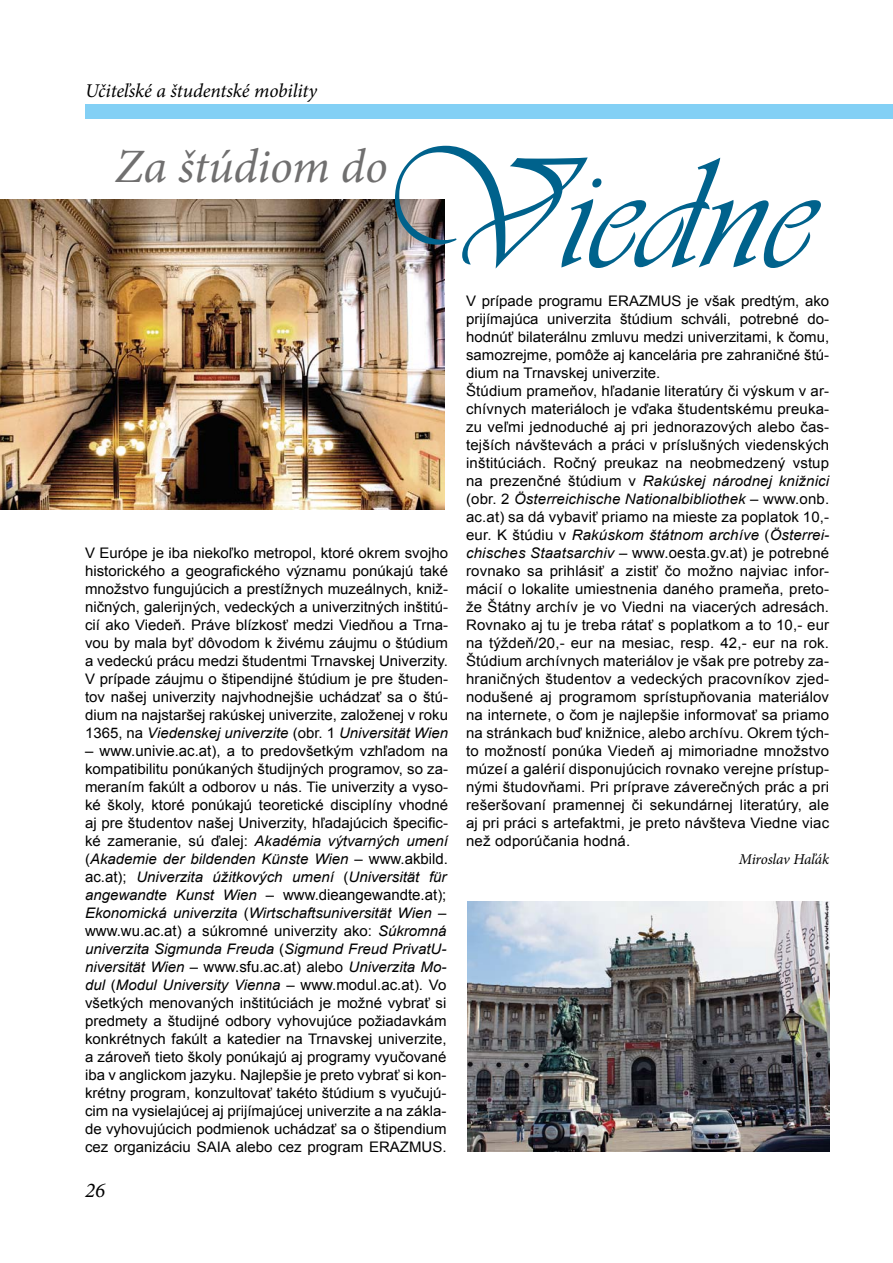
<style>
.page{position:relative;width:893px;height:1263px;background:#fff}
.page>*{position:absolute;margin:0;border:0;box-sizing:border-box;transform-origin:0 0}
.t1{font:163.5px "Vivaldii";color:#00628c}
.t2{font:italic 48px "Minion Pro";letter-spacing:-.005em;color:#706f6f}
.t3{font:italic 21px "Minion Pro";color:#000}
.t4{font:italic 19.5px "Minion Pro";letter-spacing:-.01em;color:#000}
.t5{font:15px "Arial";color:#000}
.t6{font:italic 15px "Minion Pro";letter-spacing:-.015em;color:#000}
.t7{font:14.55px/18px "Arial";letter-spacing:.01em;color:#000;text-align:justify}
.s1{font-style:italic}
.s2{font-size:15px}
.s3{font-style:italic;font-size:14.55px}
.s4{font-size:14.55px}
</style>
<div class="page">
<div style="left:85px;top:104px;width:808px;height:15px;background:#83d0f5"></div>
<img style="left:0;top:200px;width:444px;height:309px">
<img style="left:468px;top:901px;width:361px;height:250px">
<h3 class="t4" style="left:85px;top:78px;width:234px">Učiteľské a študentské mobility</h3>
<h2 class="t2" style="left:115px;top:133px;width:274px">Za štúdiom do</h2>
<h1 class="t1" style="left:372px;top:119px;width:441px">Viedne</h1>
<p class="t7" style="left:85px;top:544px;width:365px">V Európe je iba niekoľko metropol, ktoré okrem svojho historického a geografického významu ponúkajú také množstvo fungujúcich a prestížnych muzeálnych, kniž&shy;ničných, galerijných, vedeckých a univerzitných inštitú&shy;cií ako Viedeň. Práve blízkosť medzi Viedňou a Trna&shy;vou by mala byť dôvodom k živému záujmu o štúdium a vedeckú prácu medzi študentmi Trnavskej Univerzity.<br>V prípade záujmu o štipendijné štúdium je pre študen&shy;tov našej univerzity najvhodnejšie uchádzať sa o štú&shy;dium na najstaršej rakúskej univerzite, založenej v roku 1365, na <span class="s1">Viedenskej univerzite</span> (obr. 1 <span class="s1">Universität Wien</span></p>
<p class="t7" style="left:85px;top:742px;width:365px">– <span class="s2">www.univie.ac.at</span>), a to predovšetkým vzhľadom na kompatibilitu ponúkaných študijných programov, so za&shy;meraním fakúlt a odborov u nás. Tie univerzity a vyso&shy;ké školy, ktoré ponúkajú teoretické disciplíny vhodné aj pre študentov našej Univerzity, hľadajúcich špecific&shy;ké zameranie, sú ďalej: <span class="s1">Akadémia výtvarných umení </span>(<span class="s1">Akademie der bildenden Künste Wien</span> – <span class="s2">www.akbild. ac.at</span>); <span class="s1">Univerzita úžitkových umení</span> (<span class="s1">Universität für</span></p>
<p class="t5" style="left:85px;top:885px;width:363px"><span class="s3">angewandte Kunst Wien</span> <span class="s4">–</span> www.dieangewandte.at<span class="s4">);</span></p>
<p class="t7" style="left:85px;top:904px;width:363px"><span class="s1">Ekonomická univerzita</span> (<span class="s1">Wirtschaftsuniversität Wien</span> – <span class="s2">www.wu.ac.at</span>) a súkromné univerzity ako: <span class="s1">Súkromná univerzita Sigmunda Freuda</span> (<span class="s1">Sigmund Freud PrivatU&shy;niversität Wien</span> – <span class="s2">www.sfu.ac.at</span>) alebo <span class="s1">Univerzita Mo&shy;dul</span> (<span class="s1">Modul University Vienna</span> – <span class="s2">www.modul.ac.at</span>). Vo všetkých menovaných inštitúciách je možné vybrať si predmety a študijné odbory vyhovujúce požiadavkám konkrétnych fakúlt a katedier na Trnavskej univerzite, a zároveň tieto školy ponúkajú aj programy vyučované iba v anglickom jazyku. Najlepšie je preto vybrať si kon&shy;krétny program, konzultovať takéto štúdium s vyučujú&shy;cim na vysielajúcej aj prijímajúcej univerzite a na zákla&shy;de vyhovujúcich podmienok uchádzať sa o štipendium cez organizáciu SAIA alebo cez program ERAZMUS.</p>
<h3 class="t3" style="left:85px;top:1176px;width:22px">26</h3>
<p class="t7" style="left:466px;top:292px;width:365px;text-align:left">V prípade programu ERAZMUS je však predtým, ako prijímajúca univerzita štúdium schváli, potrebné do&shy;hodnúť bilaterálnu zmluvu medzi univerzitami, k čomu, samozrejme, pomôže aj kancelária pre zahraničné štú&shy;dium na Trnavskej univerzite.<br>Štúdium prameňov, hľadanie literatúry či výskum v ar&shy;chívnych materiáloch je vďaka študentskému preuka&shy;zu veľmi jednoduché aj pri jednorazových alebo čas&shy;tejších návštevách a práci v príslušných viedenských inštitúciách. Ročný preukaz na neobmedzený vstup na prezenčné štúdium v <span class="s1">Rakúskej národnej knižnici </span>(obr. 2 <span class="s1">Österreichische Nationalbibliothek</span> – www.onb. ac.at) sa dá vybaviť priamo na mieste za poplatok 10,- eur. K štúdiu v <span class="s1">Rakúskom štátnom archíve</span> (<span class="s1">Österrei&shy;chisches Staatsarchiv</span> – <span class="s2">www.oesta.gv.at</span>) je potrebné rovnako sa prihlásiť a zistiť čo možno najviac infor&shy;mácií o lokalite umiestnenia daného prameňa, preto&shy;že Štátny archív je vo Viedni na viacerých adresách.<br>Rovnako aj tu je treba rátať s poplatkom a to 10,- eur na týždeň/20,- eur na mesiac, resp. 42,- eur na rok.<br>Štúdium archívnych materiálov je však pre potreby za&shy;hraničných študentov a vedeckých pracovníkov zjed&shy;nodušené aj programom sprístupňovania materiálov na internete, o čom je najlepšie informovať sa priamo na stránkach buď knižnice, alebo archívu. Okrem tých&shy;to možností ponúka Viedeň aj mimoriadne množstvo múzeí a galérií disponujúcich rovnako verejne prístup&shy;nými študovňami. Pri príprave záverečných prác a pri rešeršovaní pramennej či sekundárnej literatúry, ale aj pri práci s artefaktmi, je preto návšteva Viedne viac než odporúčania hodná.</p>
<p class="t6" style="left:739px;top:849px;width:92px">Miroslav Haľák</p>
</div>
